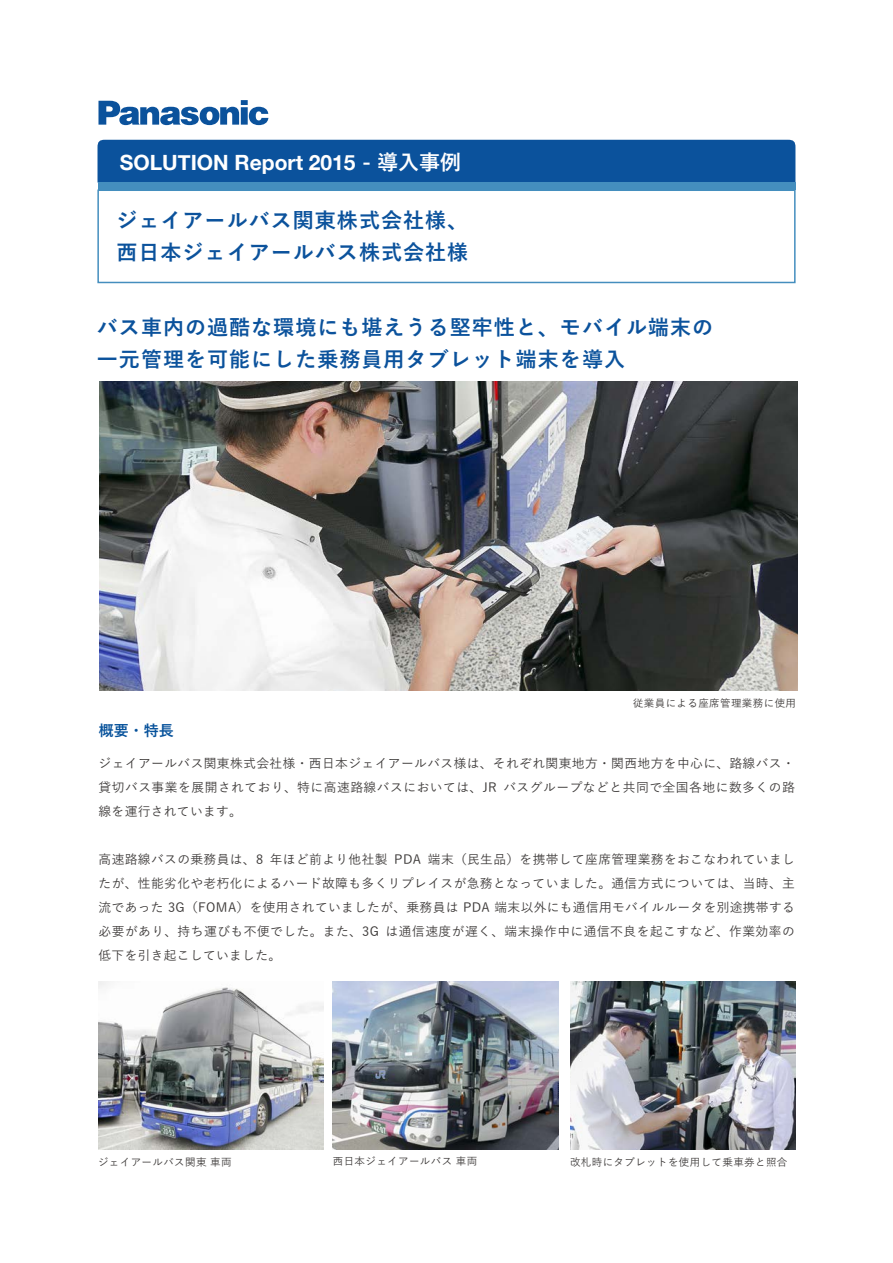
<style>
.page{position:relative;width:893px;height:1263px;background:#fff}
.page>*{position:absolute;margin:0;border:0;box-sizing:border-box;transform-origin:0 0}
.t1{font:700 21px/31.5px "Yu Go";letter-spacing:.05em;color:#0b529c}
.t2{font:700 21px "Helvetica Neue";color:#fff}
.t3{font:700 15px "Yu Go";color:#07529b}
.t4{font:500 12.75px/24px "Yu Go";letter-spacing:.04em;color:#3d3a39;text-align:justify}
.t5{font:500 10.5px "Yu Go";letter-spacing:.035em;color:#3d3a39}
.s1{font-family:"Yu Go"}
</style>
<div class="page">
<div style="left:98px;top:140px;width:697px;height:42px;background:#0b529c"></div>
<div style="left:98px;top:182px;width:697px;height:8px;background:#448ebe"></div>
<div style="left:97px;top:189px;width:699px;height:94px;border:2px solid #448ebe"></div>
<svg style="left:98px;top:100px;width:170px;height:25px"></svg>
<img style="left:99px;top:382px;width:698px;height:309px">
<img style="left:98px;top:982px;width:225px;height:168px">
<img style="left:333px;top:982px;width:225px;height:168px">
<img style="left:570px;top:982px;width:225px;height:168px">
<h1 class="t2" style="left:120px;top:146px;width:343px">SOLUTION Report 2015 <span class="s1">- 導入事例</span></h1>
<h1 class="t1" style="left:116px;top:205px;width:353px">ジェイアールバス関東株式会社様、西日本ジェイアールバス株式会社様</h1>
<h1 class="t1" style="left:97px;top:312px;width:618px">バス車内の過酷な環境にも堪えうる堅牢性と、モバイル端末の一元管理を可能にした乗務員用タブレット端末を導入</h1>
<p class="t5" style="left:633px;top:694px;width:164px">従業員による座席管理業務に使用</p>
<p class="t3" style="left:99px;top:722px;width:76px">概要・特長</p>
<p class="t4" style="left:99px;top:750px;width:698px">ジェイアールバス関東株式会社様・西日本ジェイアールバス様は、それぞれ関東地方・関西地方を中心に、路線バス・貸切バス事業を展開されており、特に高速路線バスにおいては、JR バスグループなどと共同で全国各地に数多くの路線を運行されています。</p>
<p class="t4" style="left:99px;top:846px;width:698px">高速路線バスの乗務員は、8 年ほど前より他社製 PDA 端末（民生品）を携帯して座席管理業務をおこなわれていましたが、性能劣化や老朽化によるハード故障も多くリプレイスが急務となっていました。通信方式については、当時、主流であった 3G（FOMA）を使用されていましたが、乗務員は PDA 端末以外にも通信用モバイルルータを別途携帯する必要があり、持ち運びも不便でした。また、3G は通信速度が遅く、端末操作中に通信不良を起こすなど、作業効率の低下を引き起こしていました。</p>
<p class="t5" style="left:98px;top:1152px;width:135px">ジェイアールバス関東 車両</p>
<p class="t5" style="left:333px;top:1151px;width:146px">西日本ジェイアールバス 車両</p>
<p class="t5" style="left:570px;top:1152px;width:219px">改札時にタブレットを使用して乗車券と照合</p>
</div>
